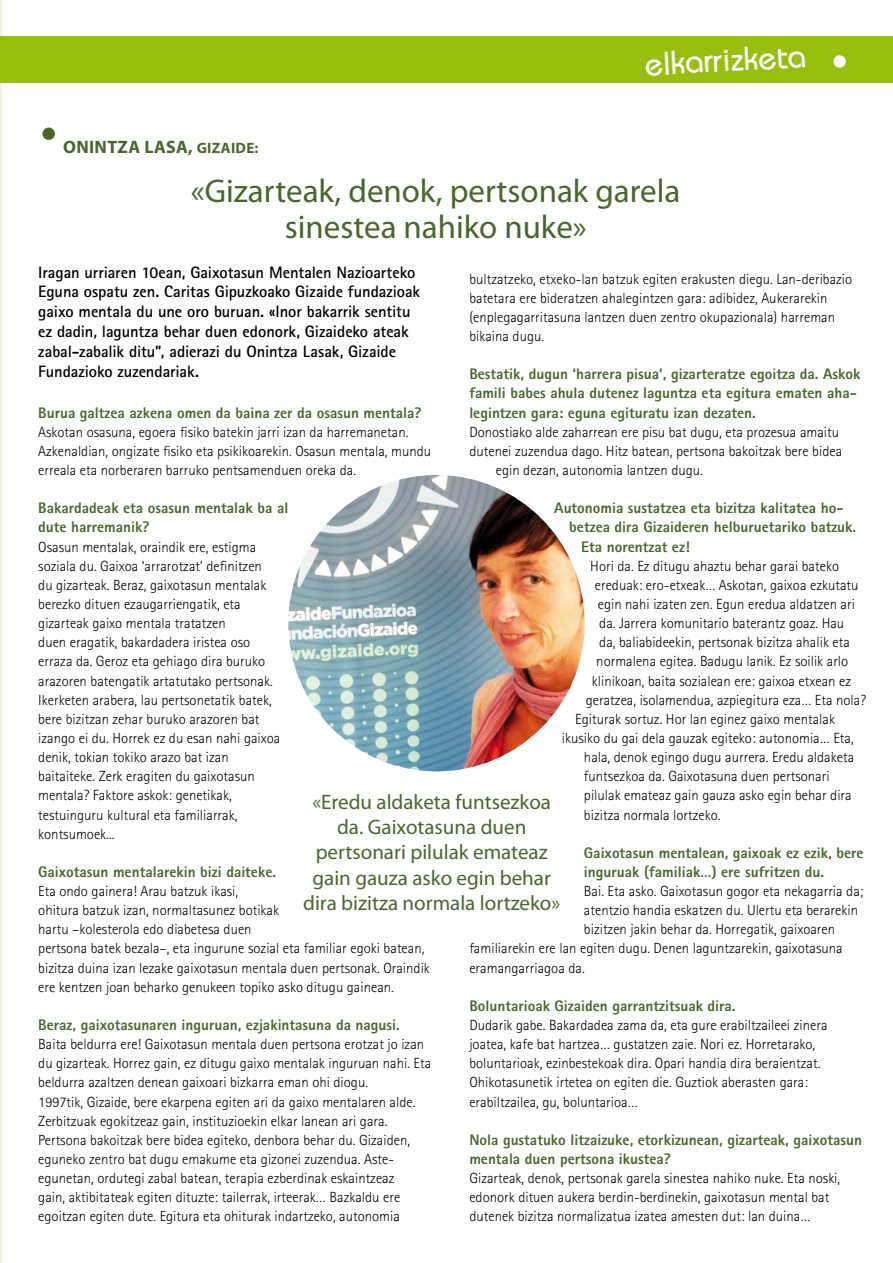
<style>
.page{position:relative;width:893px;height:1263px;background:#fff}
.page>*{position:absolute;margin:0;border:0;box-sizing:border-box;transform-origin:0 0}
.t1{font:33px/36px "Myriad Pro";color:#49672c;text-align:center}
.t2{font:500 33px "Bauhaus";color:#fff}
.t3{font:21px/25.2px "Myriad Pro";color:#49672c;text-align:center}
.t4{font:700 18px "Myriad Pro";letter-spacing:.02em;color:#49672c}
.t5{font:700 16.5px/19.8px "Rotis Sans Serif";letter-spacing:-.005em;color:#000}
.t6{font:800 15.3px/19.2px "Rotis Sans Serif";color:#49672c}
.t7{font:300 14.7px/19.2px "Rotis Sans Serif";color:#000}
.s1{font-size:15px}
</style>
<div class="page">
<hr style="left:0;top:0;width:1px;height:1263px;background:#edf3d9">
<div style="left:0;top:36px;width:893px;height:47px;background:#97bf0d"></div>
<div style="left:833px;top:55px;width:13px;height:13px;background:#fff;border-radius:50%"></div>
<div style="left:43px;top:128px;width:12px;height:12px;background:#49672c;border-radius:50%"></div>
<img style="left:288px;top:475px;width:297px;height:296px;border-radius:148px">
<h1 class="t2" style="left:644px;top:45px;width:163px;rotate:-3deg">elkarrizketa</h1>
<p class="t4" style="left:63px;top:136px;width:197px">ONINTZA LASA, <span class="s1">GIZAIDE:</span></p>
<h1 class="t1" style="left:191px;top:174px;width:491px">«Gizarteak, denok, pertsonak garela sinestea nahiko nuke»</h1>
<p class="t5" style="left:38px;top:262px;width:383px">Iragan urriaren 10ean, Gaixotasun Mentalen Nazioarteko Eguna ospatu zen. Caritas Gipuzkoako Gizaide fundazioak gaixo mentala du une oro buruan. «Inor bakarrik sentitu ez dadin, laguntza behar duen edonork, Gizaideko ateak zabal-zabalik ditu”, adierazi du Onintza Lasak, Gizaide Fundazioko zuzendariak.</p>
<p class="t6" style="left:38px;top:403px;width:385px">Burua galtzea azkena omen da baina zer da osasun mentala?</p>
<p class="t7" style="left:38px;top:422px;width:394px">Askotan osasuna, egoera fisiko batekin jarri izan da harremanetan.<br>Azkenaldian, ongizate fisiko eta psikikoarekin. Osasun mentala, mundu erreala eta norberaren barruko pentsamenduen oreka da.</p>
<p class="t6" style="left:38px;top:498px;width:252px">Bakardadeak eta osasun mentalak ba al dute harremanik?</p>
<p class="t7" style="left:38px;top:537px;width:244px">Osasun mentalak, oraindik ere, estigma soziala du. Gaixoa ‘arrarotzat’ definitzen<br>du gizarteak. Beraz, gaixotasun mentalak berezko dituen ezaugarriengatik, eta gizarteak gaixo mentala tratatzen<br>duen eragatik, bakardadera iristea oso erraza da. Geroz eta gehiago dira buruko arazoren batengatik artatutako pertsonak.<br>Ikerketen arabera, lau pertsonetatik batek, bere bizitzan zehar buruko arazoren bat izango ei du. Horrek ez du esan nahi gaixoa denik, tokian tokiko arazo bat izan baitaiteke. Zerk eragiten du gaixotasun mentala? Faktore askok: genetikak, testuinguru kultural eta familiarrak, kontsumoek...</p>
<p class="t6" style="left:38px;top:862px;width:239px">Gaixotasun mentalarekin bizi daiteke.</p>
<p class="t7" style="left:38px;top:881px;width:393px">Eta ondo gainera! Arau batzuk ikasi,<br>ohitura batzuk izan, normaltasunez botikak<br>hartu –kolesterola edo diabetesa duen<br>pertsona batek bezala–, eta ingurune sozial eta familiar egoki batean, bizitza duina izan lezake gaixotasun mentala duen pertsonak. Oraindik ere kentzen joan beharko genukeen topiko asko ditugu gainean.</p>
<p class="t6" style="left:38px;top:1015px;width:363px">Beraz, gaixotasunaren inguruan, ezjakintasuna da nagusi.</p>
<p class="t7" style="left:38px;top:1034px;width:394px">Baita beldurra ere! Gaixotasun mentala duen pertsona erotzat jo izan du gizarteak. Horrez gain, ez ditugu gaixo mentalak inguruan nahi. Eta beldurra azaltzen denean gaixoari bizkarra eman ohi diogu.<br>1997tik, Gizaide, bere ekarpena egiten ari da gaixo mentalaren alde.<br>Zerbitzuak egokitzeaz gain, instituzioekin elkar lanean ari gara.<br>Pertsona bakoitzak bere bidea egiteko, denbora behar du. Gizaiden, eguneko zentro bat dugu emakume eta gizonei zuzendua. Aste&shy;egunetan, ordutegi zabal batean, terapia ezberdinak eskaintzeaz<br>gain, aktibitateak egiten dituzte: tailerrak, irteerak… Bazkaldu ere egoitzan egiten dute. Egitura eta ohiturak indartzeko, autonomia</p>
<p class="t7" style="left:469px;top:269px;width:384px">bultzatzeko, etxeko-lan batzuk egiten erakusten diegu. Lan-deribazio batetara ere bideratzen ahalegintzen gara: adibidez, Aukerarekin (enplegagarritasuna lantzen duen zentro okupazionala) harreman bikaina dugu.</p>
<p class="t6" style="left:469px;top:364px;width:393px">Bestatik, dugun ‘harrera pisua’, gizarteratze egoitza da. Askok famili babes ahula dutenez laguntza eta egitura ematen aha&shy;legintzen gara: eguna egituratu izan dezaten.</p>
<p class="t7" style="left:469px;top:422px;width:371px">Donostiako alde zaharrean ere pisu bat dugu, eta prozesua amaitu</p>
<p class="t7" style="left:469px;top:441px;width:374px">dutenei zuzendua dago. Hitz batean, pertsona bakoitzak bere bidea</p>
<p class="t7" style="left:496px;top:460px;width:209px">egin dezan, autonomia lantzen dugu.</p>
<p class="t6" style="left:554px;top:498px;width:291px">Autonomia sustatzea eta bizitza kalitatea ho-</p>
<p class="t6" style="left:569px;top:517px;width:288px">betzea dira Gizaideren helburuetariko batzuk.</p>
<p class="t6" style="left:581px;top:537px;width:110px">Eta norentzat ez!</p>
<p class="t7" style="left:590px;top:556px;width:250px">Hori da. Ez ditugu ahaztu behar garai bateko</p>
<p class="t7" style="left:595px;top:575px;width:265px">ereduak: ero-etxeak… Askotan, gaixoa ezkutatu</p>
<p class="t7" style="left:598px;top:594px;width:259px">egin nahi izaten zen. Egun eredua aldatzen ari</p>
<p class="t7" style="left:599px;top:613px;width:246px">da. Jarrera komunitario baterantz goaz. Hau</p>
<p class="t7" style="left:599px;top:633px;width:252px">da, baliabideekin, pertsonak bizitza ahalik eta</p>
<p class="t7" style="left:596px;top:652px;width:253px">normalena egitea. Badugu lanik. Ez soilik arlo</p>
<p class="t7" style="left:592px;top:671px;width:261px">klinikoan, baita sozialean ere: gaixoa etxean ez</p>
<p class="t7" style="left:586px;top:690px;width:282px">geratzea, isolamendua, azpiegitura eza… Eta nola?</p>
<p class="t7" style="left:575px;top:709px;width:261px">Egiturak sortuz. Hor lan eginez gaixo mentalak</p>
<p class="t7" style="left:562px;top:728px;width:293px">ikusiko du gai dela gauzak egiteko: autonomia… Eta,</p>
<p class="t7" style="left:584px;top:747px;width:272px">hala, denok egingo dugu aurrera. Eredu aldaketa</p>
<p class="t7" style="left:584px;top:767px;width:247px">funtsezkoa da. Gaixotasuna duen pertsonari</p>
<p class="t7" style="left:584px;top:786px;width:269px">pilulak emateaz gain gauza asko egin behar dira</p>
<p class="t7" style="left:584px;top:805px;width:138px">bizitza normala lortzeko.</p>
<p class="t6" style="left:584px;top:843px;width:281px">Gaixotasun mentalean, gaixoak ez ezik, bere inguruak (familiak…) ere sufritzen du.</p>
<p class="t7" style="left:584px;top:881px;width:281px">Bai. Eta asko. Gaixotasun gogor eta nekagarria da;</p>
<p class="t7" style="left:584px;top:900px;width:276px">atentzio handia eskatzen du. Ulertu eta berarekin</p>
<p class="t7" style="left:584px;top:920px;width:253px">bizitzen jakin behar da. Horregatik, gaixoaren</p>
<p class="t7" style="left:469px;top:939px;width:375px">familiarekin ere lan egiten dugu. Denen laguntzarekin, gaixotasuna</p>
<p class="t7" style="left:469px;top:958px;width:117px">eramangarriagoa da.</p>
<p class="t6" style="left:469px;top:996px;width:268px">Boluntarioak Gizaiden garrantzitsuak dira.</p>
<p class="t7" style="left:469px;top:1015px;width:360px">Dudarik gabe. Bakardadea zama da, eta gure erabiltzaileei zinera joatea, kafe bat hartzea… gustatzen zaie. Nori ez. Horretarako, boluntarioak, ezinbestekoak dira. Opari handia dira beraientzat.<br>Ohikotasunetik irtetea on egiten die. Guztiok aberasten gara: erabiltzailea, gu, boluntarioa…</p>
<p class="t6" style="left:469px;top:1130px;width:394px">Nola gustatuko litzaizuke, etorkizunean, gizarteak, gaixotasun mentala duen pertsona ikustea?</p>
<p class="t7" style="left:469px;top:1168px;width:372px">Gizarteak, denok, pertsonak garela sinestea nahiko nuke. Eta noski, edonork dituen aukera berdin-berdinekin, gaixotasun mental bat dutenek bizitza normalizatua izatea amesten dut: lan duina…</p>
<h2 class="t3" style="left:303px;top:790px;width:259px">«Eredu aldaketa funtsezkoa da. Gaixotasuna duen pertsonari pilulak emateaz gain gauza asko egin behar dira bizitza normala lortzeko»</h2>
</div>
